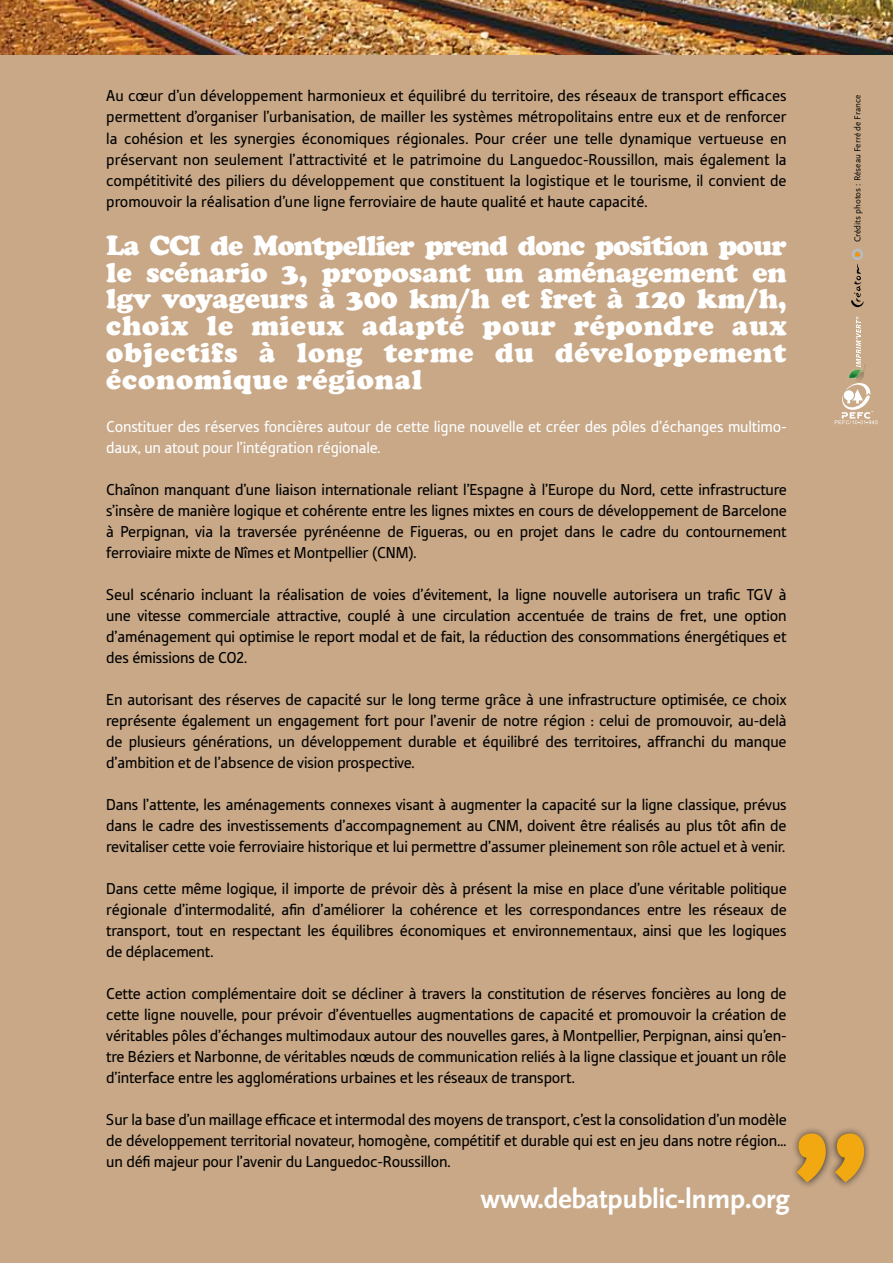
<style>
.page{position:relative;width:893px;height:1263px;background:#c8a887}
.page>*{position:absolute;margin:0;border:0;box-sizing:border-box;transform-origin:0 0}
.t1{font:700 190.5px "Tabula ITC Std";color:#f2a911}
.t2{font:900 28.5px/27px "Cooper";letter-spacing:.03em;color:#fff;text-align:justify}
.t3{font:700 28.35px "Scala Sans";letter-spacing:-.01em;color:#fff}
.t4{font:16.5px/21px "Tabula ITC Std";letter-spacing:-.01em;color:#000;text-align:justify}
.t5{font:16.5px/21px "Tabula ITC Std";letter-spacing:-.01em;color:#fff}
.t6{font:9px "Scala Sans";color:#000}
</style>
<div class="page">
<img style="left:0;top:0;width:893px;height:54px">
<svg style="left:851px;top:249px;width:13px;height:58px"></svg>
<svg style="left:856px;top:316px;width:5px;height:47px"></svg>
<img style="left:847px;top:363px;width:18px;height:17px">
<div style="left:788px;top:1125px;width:82px;height:64px;background:#000;opacity:.75"></div>
<svg style="left:835px;top:383px;width:43px;height:41px"></svg>
<p class="t4" style="left:106px;top:85px;width:682px">Au cœur d’un développement harmonieux et équilibré du territoire, des réseaux de transport efficaces permettent d’organiser l’urbanisation, de mailler les systèmes métropolitains entre eux et de renforcer la cohésion et les synergies économiques régionales. Pour créer une telle dynamique vertueuse en préservant non seulement l’attractivité et le patrimoine du Languedoc-Roussillon, mais également la compétitivité des piliers du développement que constituent la logistique et le tourisme, il convient de promouvoir la réalisation d’une ligne ferroviaire de haute qualité et haute capacité.</p>
<h2 class="t2" style="left:106px;top:231px;width:682px">La CCI de Montpellier prend donc position pour le scénario 3, proposant un aménagement en lgv voyageurs à 300 km/h et fret à 120 km/h, choix le mieux adapté pour répondre aux objectifs à long terme du développement économique régional</h2>
<p class="t5" style="left:106px;top:415px;width:682px">Constituer des réserves foncières autour de cette ligne nouvelle et créer des pôles d’échanges multimo&shy;daux, un atout pour l’intégration régionale.</p>
<p class="t4" style="left:106px;top:478px;width:682px">Chaînon manquant d’une liaison internationale reliant l’Espagne à l’Europe du Nord, cette infrastructure s’insère de manière logique et cohérente entre les lignes mixtes en cours de développement de Barcelone à Perpignan, via la traversée pyrénéenne de Figueras, ou en projet dans le cadre du contournement ferroviaire mixte de Nîmes et Montpellier (CNM).</p>
<p class="t4" style="left:106px;top:583px;width:682px">Seul scénario incluant la réalisation de voies d’évitement, la ligne nouvelle autorisera un trafic TGV à une vitesse commerciale attractive, couplé à une circulation accentuée de trains de fret, une option d’aménagement qui optimise le report modal et de fait, la réduction des consommations énergétiques et des émissions de CO2.</p>
<p class="t4" style="left:106px;top:688px;width:682px">En autorisant des réserves de capacité sur le long terme grâce à une infrastructure optimisée, ce choix représente également un engagement fort pour l’avenir de notre région : celui de promouvoir, au-delà de plusieurs générations, un développement durable et équilibré des territoires, affranchi du manque d’ambition et de l’absence de vision prospective.</p>
<p class="t4" style="left:106px;top:793px;width:682px">Dans l’attente, les aménagements connexes visant à augmenter la capacité sur la ligne classique, prévus dans le cadre des investissements d’accompagnement au CNM, doivent être réalisés au plus tôt afin de revitaliser cette voie ferroviaire historique et lui permettre d’assumer pleinement son rôle actuel et à venir.</p>
<p class="t4" style="left:106px;top:877px;width:682px">Dans cette même logique, il importe de prévoir dès à présent la mise en place d’une véritable politique régionale d’intermodalité, afin d’améliorer la cohérence et les correspondances entre les réseaux de transport, tout en respectant les équilibres économiques et environnementaux, ainsi que les logiques de déplacement.</p>
<p class="t4" style="left:106px;top:982px;width:682px">Cette action complémentaire doit se décliner à travers la constitution de réserves foncières au long de cette ligne nouvelle, pour prévoir d’éventuelles augmentations de capacité et promouvoir la création de véritables pôles d’échanges multimodaux autour des nouvelles gares, à Montpellier, Perpignan, ainsi qu’en&shy;tre Béziers et Narbonne, de véritables nœuds de communication reliés à la ligne classique et jouant un rôle d’interface entre les agglomérations urbaines et les réseaux de transport.</p>
<p class="t4" style="left:106px;top:1108px;width:682px">Sur la base d’un maillage efficace et intermodal des moyens de transport, c’est la consolidation d’un modèle de développement territorial novateur, homogène, compétitif et durable qui est en jeu dans notre région… un défi majeur pour l’avenir du Languedoc-Roussillon.</p>
<p class="t6" style="left:853px;top:242px;width:149px;rotate:-90deg">Crédits photos : Réseau Ferré de France</p>
<h1 class="t1" style="left:870px;top:1218px;width:80px;rotate:-180deg">‘‘</h1>
<h3 class="t3" style="left:481px;top:1184px;width:311px">www.debatpublic-lnmp.org</h3>
</div>
